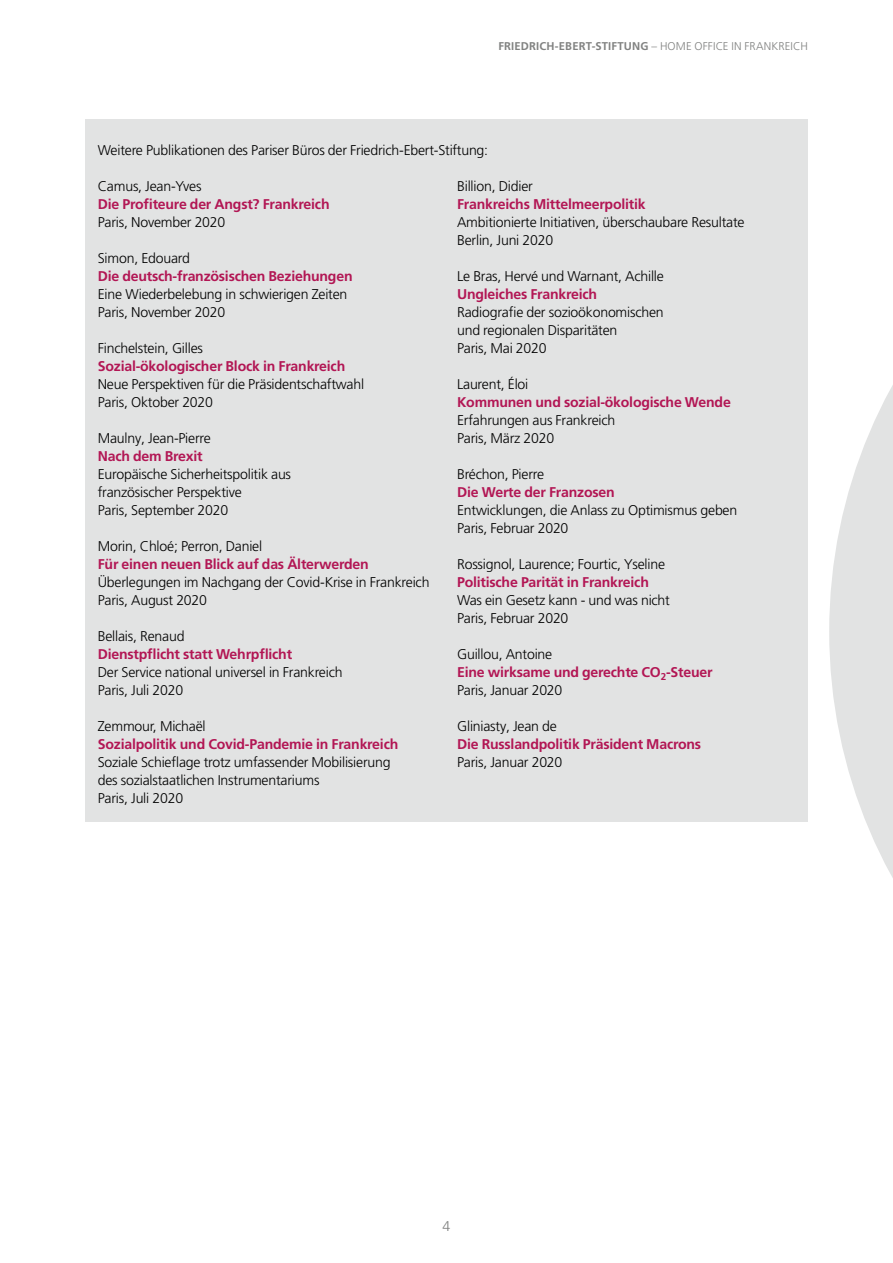
<style>
.page{position:relative;width:893px;height:1263px;background:#fff}
.page>*{position:absolute;margin:0;border:0;box-sizing:border-box;transform-origin:0 0}
.t1{font:300 14.1px/18px "Frutiger LT Pro";letter-spacing:-.015em;color:#000}
.t2{font:700 14.1px/18px "Frutiger LT Pro";letter-spacing:-.015em;color:#b21654}
.t3{font:300 14.1px "Frutiger LT Pro";color:#818281}
.t4{font:700 11.25px "Frutiger LT Pro";letter-spacing:.015em;color:#818281}
.t5{font:300 11.25px "Frutiger LT Pro";color:#818281}
.s1{font-weight:300}
.s2{font-weight:300;color:#000}
</style>
<div class="page">
<svg style="left:829px;top:385px;width:64px;height:493px;fill:#e2e3e3"></svg>
<div style="left:85px;top:119px;width:723px;height:702px;background:#e2e3e3"></div>
<p class="t4" style="left:498px;top:40px;width:178px">FRIEDRICH-EBERT-STIFTUNG <span class="s1">– Home</span></p>
<p class="t5" style="left:695px;top:40px;width:15px">Office</p>
<p class="t5" style="left:731px;top:40px;width:26px">in Frankreich</p>
<p class="t1" style="left:98px;top:141px;width:392px">Weitere Publikationen des Pariser Büros der Friedrich-Ebert-Stiftung:</p>
<p class="t1" style="left:98px;top:177px;width:105px">Camus, Jean-Yves</p>
<p class="t2" style="left:98px;top:195px;width:233px">Die Profiteure der Angst? Frankreich</p>
<p class="t1" style="left:98px;top:213px;width:129px">Paris, November 2020</p>
<p class="t1" style="left:98px;top:249px;width:94px">Simon, Edouard</p>
<p class="t2" style="left:98px;top:267px;width:256px">Die deutsch-französischen Beziehungen</p>
<p class="t1" style="left:98px;top:285px;width:251px">Eine Wiederbelebung in schwierigen Zeiten<br>Paris, November 2020</p>
<p class="t1" style="left:98px;top:339px;width:107px">Finchelstein, Gilles</p>
<p class="t2" style="left:98px;top:357px;width:249px">Sozial-ökologischer Block in Frankreich</p>
<p class="t1" style="left:98px;top:375px;width:268px">Neue Perspektiven für die Präsidentschaftwahl<br>Paris, Oktober 2020</p>
<p class="t1" style="left:98px;top:429px;width:115px">Maulny, Jean-Pierre</p>
<p class="t2" style="left:98px;top:447px;width:106px">Nach dem Brexit</p>
<p class="t1" style="left:98px;top:465px;width:195px">Europäische Sicherheitspolitik aus französischer Perspektive<br>Paris, September 2020</p>
<p class="t1" style="left:98px;top:537px;width:166px">Morin, Chloé; Perron, Daniel</p>
<p class="t2" style="left:98px;top:555px;width:272px">Für einen neuen Blick auf das Älterwerden</p>
<p class="t1" style="left:98px;top:573px;width:333px">Überlegungen im Nachgang der Covid-Krise in Frankreich<br>Paris, August 2020</p>
<p class="t1" style="left:98px;top:627px;width:88px">Bellais, Renaud</p>
<p class="t2" style="left:98px;top:645px;width:196px">Dienstpflicht statt Wehrpflicht</p>
<p class="t1" style="left:98px;top:663px;width:246px">Der Service national universel in Frankreich<br>Paris, Juli 2020</p>
<p class="t1" style="left:98px;top:717px;width:109px">Zemmour, Michaël</p>
<p class="t2" style="left:98px;top:735px;width:302px">Sozialpolitik und Covid-Pandemie in Frankreich</p>
<p class="t1" style="left:98px;top:753px;width:294px">Soziale Schieflage trotz umfassender Mobilisierung des sozialstaatlichen Instrumentariums<br>Paris, Juli 2020</p>
<p class="t1" style="left:457px;top:177px;width:77px">Billion, Didier</p>
<p class="t2" style="left:457px;top:195px;width:190px">Frankreichs Mittelmeerpolitik</p>
<p class="t1" style="left:457px;top:213px;width:289px">Ambitionierte Initiativen, überschaubare Resultate<br>Berlin, Juni 2020</p>
<p class="t1" style="left:457px;top:267px;width:208px">Le Bras, Hervé und Warnant, Achille</p>
<p class="t2" style="left:457px;top:285px;width:142px">Ungleiches Frankreich</p>
<p class="t1" style="left:457px;top:303px;width:208px">Radiografie der sozioökonomischen und regionalen Disparitäten<br>Paris, Mai 2020</p>
<p class="t1" style="left:457px;top:375px;width:73px">Laurent, Éloi</p>
<p class="t2" style="left:457px;top:393px;width:275px">Kommunen und sozial-ökologische Wende</p>
<p class="t1" style="left:457px;top:411px;width:160px">Erfahrungen aus Frankreich<br>Paris, März 2020</p>
<p class="t1" style="left:457px;top:465px;width:89px">Bréchon, Pierre</p>
<p class="t2" style="left:457px;top:483px;width:159px">Die Werte der Franzosen</p>
<p class="t1" style="left:457px;top:501px;width:282px">Entwicklungen, die Anlass zu Optimismus geben<br>Paris, Februar 2020</p>
<p class="t1" style="left:457px;top:555px;width:209px">Rossignol, Laurence; Fourtic, Yseline</p>
<p class="t2" style="left:457px;top:573px;width:193px">Politische Parität in Frankreich</p>
<p class="t1" style="left:457px;top:591px;width:214px">Was ein Gesetz kann - und was nicht<br>Paris, Februar 2020</p>
<p class="t2" style="left:457px;top:645px;width:257px"><span class="s2">Guillou, Antoine<br></span>Eine wirksame und gerechte CO<sub>2</sub>-Steuer<br><span class="s2">Paris, Januar 2020</span></p>
<p class="t1" style="left:457px;top:717px;width:101px">Gliniasty, Jean de</p>
<p class="t2" style="left:457px;top:735px;width:245px">Die Russlandpolitik Präsident Macrons</p>
<p class="t1" style="left:457px;top:753px;width:107px">Paris, Januar 2020</p>
<p class="t3" style="left:443px;top:1218px;width:9px">4</p>
</div>
